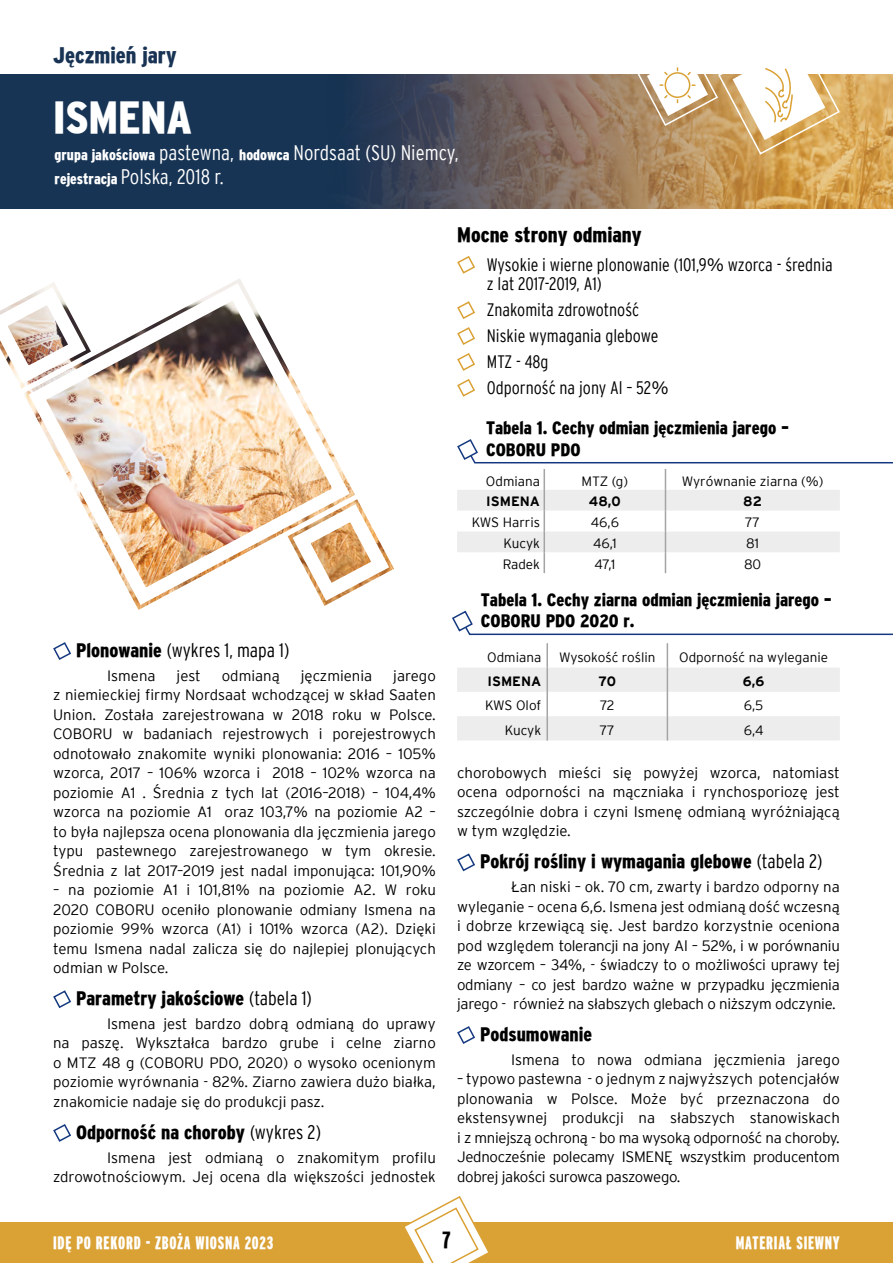
<style>
.page{position:relative;width:893px;height:1263px;background:#fff}
.page>*{position:absolute;margin:0;border:0;box-sizing:border-box;transform-origin:0 0}
.t1{font:900 condensed 45px "Interstate";letter-spacing:-.005em;color:#fff}
.t2{font:900 extra-condensed 23.4px "Interstate";color:#000}
.t3{font:900 condensed 22.5px "Interstate";color:#183354}
.t4{font:300 condensed 21px/24px "Interstate";color:#fff}
.t5{font:900 condensed 21px "Interstate";color:#000}
.t6{font:900 condensed 19.5px "Interstate";color:#000}
.t7{font:300 condensed 19.5px "Interstate";color:#000}
.t8{font:300 condensed 18px/26px "Interstate";color:#000}
.t9{font:900 condensed 18px/21.6px "Interstate";color:#000}
.t10{font:900 extra-condensed 18px "Interstate";letter-spacing:.04em;color:#fff}
.t11{font:300 15px/19.5px "Interstate";color:#000;text-align:justify}
.t12{font:300 13.5px "Interstate";color:#000}
.t13{font:700 13.5px "Interstate";color:#000}
.s1{font-weight:900;font-size:15px}
.s2{font-stretch:normal}
.s3{font-weight:900}
.s4{font-weight:300}
</style>
<div class="page">
<div style="left:0;top:75px;width:893px;height:133px;background:#173454"></div>
<img style="left:353px;top:75px;width:540px;height:133px">
<svg style="left:636px;top:67px;width:205px;height:89px;background:#dcc29a"></svg>
<svg style="left:53px;top:642px;width:18px;height:18px"></svg>
<svg style="left:53px;top:990px;width:18px;height:19px"></svg>
<svg style="left:53px;top:1124px;width:18px;height:18px"></svg>
<svg style="left:457px;top:853px;width:18px;height:19px"></svg>
<svg style="left:457px;top:1026px;width:18px;height:18px"></svg>
<img style="left:20px;top:278px;width:338px;height:332px">
<img style="left:0;top:289px;width:84px;height:92px">
<div style="left:295px;top:506px;width:92px;height:92px;border:13px solid #fff;border-radius:27px"></div>
<svg style="left:457px;top:256px;width:18px;height:18px"></svg>
<svg style="left:457px;top:301px;width:18px;height:18px"></svg>
<svg style="left:457px;top:327px;width:18px;height:18px"></svg>
<svg style="left:457px;top:353px;width:18px;height:18px"></svg>
<svg style="left:457px;top:379px;width:18px;height:18px"></svg>
<svg style="left:452px;top:610px;width:441px;height:26px"></svg>
<svg style="left:457px;top:439px;width:436px;height:134px"></svg>
<svg style="left:457px;top:643px;width:383px;height:97px"></svg>
<div style="left:0;top:1222px;width:893px;height:41px;background:#daa135"></div>
<svg style="left:405px;top:1196px;width:83px;height:67px"></svg>
<h3 class="t3" style="left:53px;top:42px;width:125px">Jęczmień jary</h3>
<h1 class="t1" style="left:53px;top:91px;width:140px">ISMENA</h1>
<h3 class="t4" style="left:55px;top:141px;width:405px"><span class="s1">grupa jakościowa</span> pastewna, <span class="s1">hodowca</span> Nordsaat (SU) Niemcy, <span class="s1">rejestracja</span> Polska, 2018 r.</h3>
<h3 class="t5" style="left:457px;top:223px;width:186px">Mocne strony odmiany</h3>
<p class="t8" style="left:487px;top:254px;width:347px;line-height:19.5px">Wysokie i wierne plonowanie (101,9<span class="s2">%</span> wzorca - średnia z lat 2017-2019, A1)</p>
<p class="t8" style="left:487px;top:297px;width:183px">Znakomita zdrowotność<br>Niskie wymagania glebowe<br>MTZ - 48g<br>Odporność na jony Al – 52<span class="s2">%</span></p>
<p class="t9" style="left:486px;top:417px;width:304px">Tabela 1. Cechy odmian jęczmienia jarego –<br>COBORU PDO</p>
<p class="t12" style="left:486px;top:473px;width:56px">Odmiana</p>
<p class="t12" style="left:582px;top:473px;width:48px">MTZ (g)</p>
<p class="t12" style="left:682px;top:473px;width:143px">Wyrównanie ziarna (%)</p>
<p class="t13" style="left:486px;top:494px;width:55px">ISMENA</p>
<p class="t13" style="left:589px;top:494px;width:33px">48,0</p>
<p class="t13" style="left:743px;top:494px;width:20px">82</p>
<p class="t12" style="left:472px;top:515px;width:70px">KWS Harris</p>
<p class="t12" style="left:591px;top:515px;width:30px">46,6</p>
<p class="t12" style="left:745px;top:515px;width:16px">77</p>
<p class="t12" style="left:504px;top:535px;width:38px">Kucyk</p>
<p class="t12" style="left:593px;top:535px;width:25px">46,1</p>
<p class="t12" style="left:746px;top:535px;width:14px">81</p>
<p class="t12" style="left:503px;top:556px;width:39px">Radek</p>
<p class="t12" style="left:594px;top:556px;width:22px">47,1</p>
<p class="t12" style="left:744px;top:556px;width:19px">80</p>
<h3 class="t7" style="left:76px;top:639px;width:215px"><span class="s3">Plonowanie</span> (wykres 1, mapa 1)</h3>
<p class="t11" style="left:107px;top:665px;width:50px">Ismena</p>
<p class="t11" style="left:177px;top:665px;width:26px">jest</p>
<p class="t11" style="left:222px;top:665px;width:60px">odmianą</p>
<p class="t11" style="left:301px;top:665px;width:73px">jęczmienia</p>
<p class="t11" style="left:53px;top:665px;width:384px;text-indent:340px">jarego z niemieckiej firmy Nordsaat wchodzącej w skład Saaten Union. Została zarejestrowana w 2018 roku w Polsce.<br>COBORU w badaniach rejestrowych i porejestrowych odnotowało znakomite wyniki plonowania: 2016 – 105% wzorca, 2017 – 106% wzorca i 2018 – 102% wzorca na poziomie A1 . Średnia z tych lat (2016–2018) – 104,4% wzorca na poziomie A1 oraz 103,7% na poziomie A2 – to była najlepsza ocena plonowania dla jęczmienia jarego typu pastewnego zarejestrowanego w tym okresie.<br>Średnia z lat 2017–2019 jest nadal imponująca: 101,90%</p>
<p class="t11" style="left:53px;top:880px;width:384px">– na poziomie A1 i 101,81% na poziomie A2. W roku 2020 COBORU oceniło plonowanie odmiany Ismena na poziomie 99% wzorca (A1) i 101% wzorca (A2). Dzięki temu Ismena nadal zalicza się do najlepiej plonujących odmian w Polsce.</p>
<h3 class="t6" style="left:76px;top:987px;width:237px">Parametry jakościowe <span class="s4">(tabela 1)</span></h3>
<p class="t11" style="left:53px;top:1014px;width:384px;text-indent:54px">Ismena jest bardzo dobrą odmianą do uprawy na paszę. Wykształca bardzo grube i celne ziarno o MTZ 48 g (COBORU PDO, 2020) o wysoko ocenionym poziomie wyrównania - 82%. Ziarno zawiera dużo białka, znakomicie nadaje się do produkcji pasz.</p>
<h3 class="t6" style="left:76px;top:1121px;width:246px">Odporność na choroby <span class="s4">(wykres 2)</span></h3>
<p class="t11" style="left:53px;top:1147px;width:384px;text-align:right">Ismena jest odmianą o znakomitym profilu zdrowotnościowym. Jej ocena dla większości jednostek</p>
<p class="t9" style="left:481px;top:588px;width:353px">Tabela 1. Cechy ziarna odmian jęczmienia jarego –<br>COBORU PDO 2020 r.</p>
<p class="t12" style="left:487px;top:649px;width:56px">Odmiana</p>
<p class="t12" style="left:559px;top:649px;width:98px">Wysokość roślin</p>
<p class="t12" style="left:679px;top:649px;width:150px">Odporność na wyleganie</p>
<p class="t13" style="left:487px;top:673px;width:55px">ISMENA</p>
<p class="t13" style="left:598px;top:673px;width:19px">70</p>
<p class="t13" style="left:743px;top:673px;width:23px">6,6</p>
<p class="t12" style="left:485px;top:698px;width:58px">KWS Olof</p>
<p class="t12" style="left:600px;top:698px;width:16px">72</p>
<p class="t12" style="left:744px;top:698px;width:21px">6,5</p>
<p class="t12" style="left:505px;top:722px;width:38px">Kucyk</p>
<p class="t12" style="left:600px;top:722px;width:16px">77</p>
<p class="t12" style="left:744px;top:722px;width:21px">6,4</p>
<p class="t11" style="left:457px;top:763px;width:384px">chorobowych mieści się powyżej wzorca, natomiast ocena odporności na mączniaka i rynchosporiozę jest szczególnie dobra i czyni Ismenę odmianą wyróżniającą w tym względzie.</p>
<h3 class="t6" style="left:480px;top:850px;width:344px">Pokrój rośliny i wymagania glebowe <span class="s4">(tabela 2)</span></h3>
<p class="t11" style="left:457px;top:877px;width:384px;text-indent:54px">Łan niski – ok. 70 cm, zwarty i bardzo odporny na wyleganie – ocena 6,6. Ismena jest odmianą dość wczesną i dobrze krzewiącą się. Jest bardzo korzystnie oceniona pod względem tolerancji na jony Al – 52%, i w porównaniu ze wzorcem – 34%, - świadczy to o możliwości uprawy tej odmiany – co jest bardzo ważne w przypadku jęczmienia jarego - również na słabszych glebach o niższym odczynie.</p>
<h3 class="t6" style="left:480px;top:1023px;width:113px">Podsumowanie</h3>
<p class="t11" style="left:511px;top:1049px;width:330px">Ismena to nowa odmiana jęczmienia jarego</p>
<p class="t11" style="left:457px;top:1069px;width:384px">– typowo pastewna - o jednym z najwyższych potencjałów plonowania w Polsce. Może być przeznaczona do ekstensywnej produkcji na słabszych stanowiskach i z mniejszą ochroną - bo ma wysoką odporność na choroby.<br>Jednocześnie polecamy ISMENĘ wszystkim producentom dobrej jakości surowca paszowego.</p>
<p class="t10" style="left:53px;top:1233px;width:222px">IDĘ PO REKORD - ZBOŻA WIOSNA 2023</p>
<h2 class="t2" style="left:442px;top:1226px;width:10px">7</h2>
<p class="t10" style="left:736px;top:1233px;width:8px">MATERIAŁ</p>
<p class="t10" style="left:796px;top:1233px;width:16px">SIEWNY</p>
</div>
